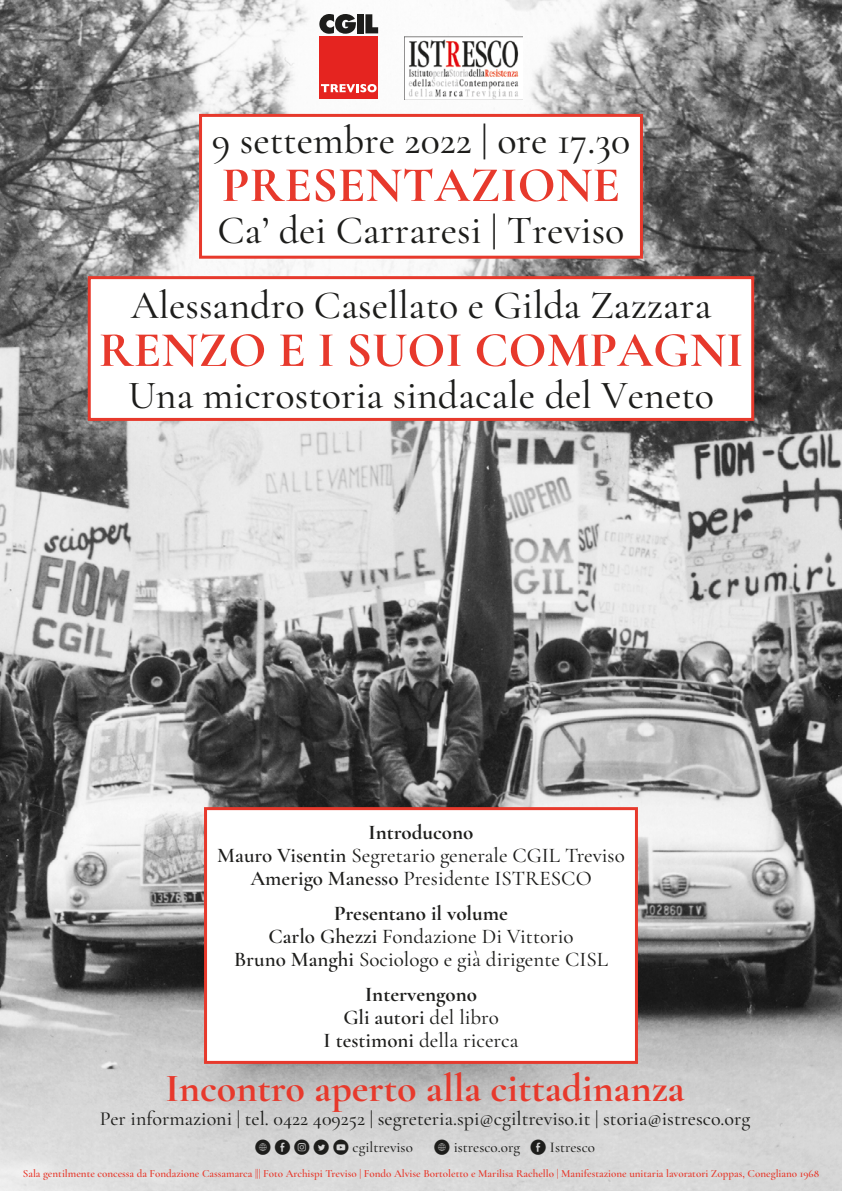
<style>
.page{position:relative;width:842px;height:1191px;background:#fff}
.page>*{position:absolute;margin:0;border:0;box-sizing:border-box;transform-origin:0 0}
.t1{font:700 50px "Cormorant Garamond";color:#e7392c}
.t2{font:500 40px "Cormorant Garamond";color:#1d1d1b}
.t3{font:700 40px "Cormorant Garamond";color:#e7392c}
.t4{font:500 21px/23px "Cormorant Garamond";color:#1d1d1b;text-align:center}
.t5{font:500 20px "Cormorant Garamond";color:#1d1d1b}
.t6{font:500 15px "Cormorant Garamond";color:#1d1d1b}
.t7{font:600 11px "Cormorant Garamond";color:#e7392c}
.s1{font-weight:700}
.s2{font-weight:600}
.s3{font-family:"Social Media Circled";font-weight:400}
</style>
<div class="page">
<img style="left:0;top:0;width:842px;height:1191px">
<div style="left:88px;top:276px;width:666px;height:145px;background:#fff;border:3px solid #e7392c"></div>
<div style="left:199px;top:114px;width:444px;height:145px;background:#fff;border:3px solid #e7392c"></div>
<div style="left:204px;top:807px;width:434px;height:257px;background:#fff;border:3px solid #e7392c"></div>
<div style="left:319px;top:36px;width:59px;height:63px;background:#e52420"></div>
<svg style="left:319px;top:14px;width:37px;height:20px"></svg>
<div style="left:357px;top:14px;width:7px;height:19px;background:#1d1d1b"></div>
<svg style="left:365px;top:14px;width:13px;height:19px"></svg>
<svg style="left:321px;top:84px;width:56px;height:8px"></svg>
<img style="left:405px;top:36px;width:118px;height:63px">
<h2 class="t2" style="left:212px;top:115px;width:420px">9 settembre 2022 | ore 17.30</h2>
<h1 class="t1" style="left:222px;top:154px;width:400px">PRESENTAZIONE</h1>
<h2 class="t2" style="left:217px;top:205px;width:408px">Ca’ dei Carraresi | Treviso</h2>
<h2 class="t2" style="left:131px;top:280px;width:582px">Alessandro Casellato e Gilda Zazzara</h2>
<h1 class="t1" style="left:99px;top:319px;width:646px">RENZO E I SUOI COMPAGNI</h1>
<h2 class="t2" style="left:128px;top:370px;width:588px">Una microstoria sindacale del Veneto</h2>
<p class="t4" style="left:217px;top:820px;width:409px"><span class="s1">Introducono<br></span><span class="s2">Mauro Visentin</span> Segretario generale CGIL Treviso<br><span class="s2">Amerigo Manesso</span> Presidente ISTRESCO</p>
<p class="t4" style="left:234px;top:901px;width:375px"><span class="s1">Presentano il volume<br></span><span class="s2">Carlo Ghezzi</span> Fondazione Di Vittorio<br><span class="s2">Bruno Manghi</span> Sociologo e già dirigente CISL</p>
<p class="t4" style="left:324px;top:982px;width:196px"><span class="s1">Intervengono<br></span><span class="s2">Gli autori</span> del libro<br><span class="s2">I testimoni</span> della ricerca</p>
<h2 class="t3" style="left:165px;top:1063px;width:521px">Incontro aperto alla cittadinanza</h2>
<p class="t5" style="left:100px;top:1106px;width:652px">Per informazioni | tel. 0422 409252 | segreteria.spi@cgiltreviso.it | storia@istresco.org</p>
<p class="t6" style="left:255px;top:1138px;width:159px"><span class="s3">K E Q D M</span> cgiltreviso</p>
<p class="t6" style="left:434px;top:1138px;width:162px"><span class="s3">K</span> istresco.org <span class="s3">E</span> Istresco</p>
<p class="t7" style="left:23px;top:1166px;width:798px">Sala gentilmente concessa da Fondazione Cassamarca ||| Foto Archispi Treviso | Fondo Alvise Bortoletto e Marilisa Rachello | Manifestazione unitaria lavoratori Zoppas, Conegliano 1968</p>
</div>
